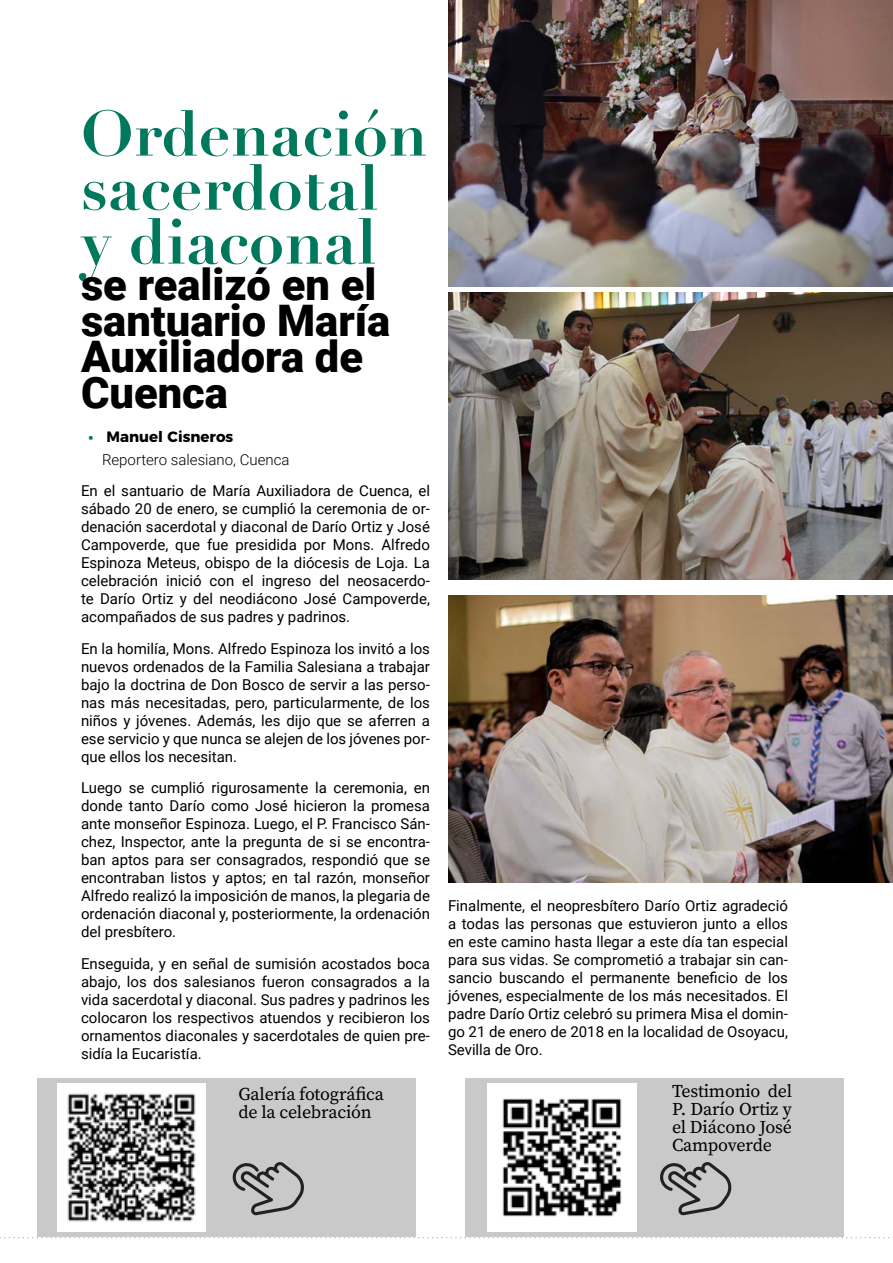
<style>
.page{position:relative;width:893px;height:1263px;background:#fff}
.page>*{position:absolute;margin:0;border:0;box-sizing:border-box;transform-origin:0 0}
.t1{font:700 63px/54px "Didot";color:#00785c}
.t2{font:900 43.5px/36px "Roboto";color:#000}
.t3{font:18px/18px "Source Serif Pro";letter-spacing:-.01em;color:#000}
.t4{font:15px/18px "Roboto";color:#000;text-align:justify}
.t5{font:300 15px "Roboto";color:#000}
.t6{font:700 15px "Montserrat";color:#000}
.s1{color:#00785c}
</style>
<div class="page">
<svg style="left:4px;top:1237px;width:889px;height:1px"></svg>
<img style="left:448px;top:0;width:445px;height:287px">
<img style="left:448px;top:293px;width:445px;height:286px">
<img style="left:448px;top:596px;width:445px;height:287px">
<div style="left:465px;top:1078px;width:378px;height:159px;background:#c9c9c9"></div>
<div style="left:38px;top:1078px;width:378px;height:159px;background:#c9c9c9"></div>
<svg style="left:660px;top:1162px;width:72px;height:53px"></svg>
<svg style="left:232px;top:1162px;width:72px;height:53px"></svg>
<img style="left:57px;top:1083px;width:149px;height:149px">
<img style="left:488px;top:1083px;width:148px;height:149px">
<h1 class="t1" style="left:81px;top:107px;width:348px">Ordenación sacerdotal<br>y diaconal</h1>
<h2 class="t2" style="left:81px;top:264px;width:311px">se realizó en el santuario María<br>Auxiliadora de<br>Cuenca</h2>
<p class="t6" style="left:88px;top:424px;width:146px"><span class="s1">•</span> Manuel Cisneros</p>
<p class="t5" style="left:102px;top:449px;width:189px">Reportero salesiano, Cuenca</p>
<p class="t4" style="left:81px;top:481px;width:350px">En el santuario de María Auxiliadora de Cuenca, el sábado 20 de enero, se cumplió la ceremonia de or&shy;denación sacerdotal y diaconal de Darío Ortiz y José Campoverde, que fue presidida por Mons. Alfredo Espinoza Meteus, obispo de la diócesis de Loja. La celebración inició con el ingreso del neosacerdo&shy;te Darío Ortiz y del neodiácono José Campoverde, acompañados de sus padres y padrinos.</p>
<p class="t4" style="left:81px;top:639px;width:350px">En la homilía, Mons. Alfredo Espinoza los invitó a los nuevos ordenados de la Familia Salesiana a trabajar bajo la doctrina de Don Bosco de servir a las perso&shy;nas más necesitadas, pero, particularmente, de los niños y jóvenes. Además, les dijo que se aferren a ese servicio y que nunca se alejen de los jóvenes por&shy;que ellos los necesitan.</p>
<p class="t4" style="left:81px;top:778px;width:350px">Luego se cumplió rigurosamente la ceremonia, en donde tanto Darío como José hicieron la promesa ante monseñor Espinoza. Luego, el P. Francisco Sán&shy;chez, Inspector, ante la pregunta de si se encontra&shy;ban aptos para ser consagrados, respondió que se encontraban listos y aptos; en tal razón, monseñor Alfredo realizó la imposición de manos, la plegaria de ordenación diaconal y, posteriormente, la ordenación del presbítero.</p>
<p class="t4" style="left:81px;top:954px;width:350px">Enseguida, y en señal de sumisión acostados boca abajo, los dos salesianos fueron consagrados a la vida sacerdotal y diaconal. Sus padres y padrinos les colocaron los respectivos atuendos y recibieron los ornamentos diaconales y sacerdotales de quien pre&shy;sidía la Eucaristía.</p>
<p class="t4" style="left:448px;top:896px;width:341px">Finalmente, el neopresbítero Darío Ortiz agradeció a todas las personas que estuvieron junto a ellos en este camino hasta llegar a este día tan especial para sus vidas. Se comprometió a trabajar sin can&shy;sancio buscando el permanente beneficio de los jóvenes, especialmente de los más necesitados. El padre Darío Ortiz celebró su primera Misa el domin&shy;go 21 de enero de 2018 en la localidad de Osoyacu, Sevilla de Oro.</p>
<p class="t3" style="left:238px;top:1086px;width:147px">Galería fotográfica de la celebración</p>
<p class="t3" style="left:672px;top:1082px;width:121px;text-align:justify">Testimonio del P. Darío Ortiz y el Diácono José Campoverde</p>
</div>
